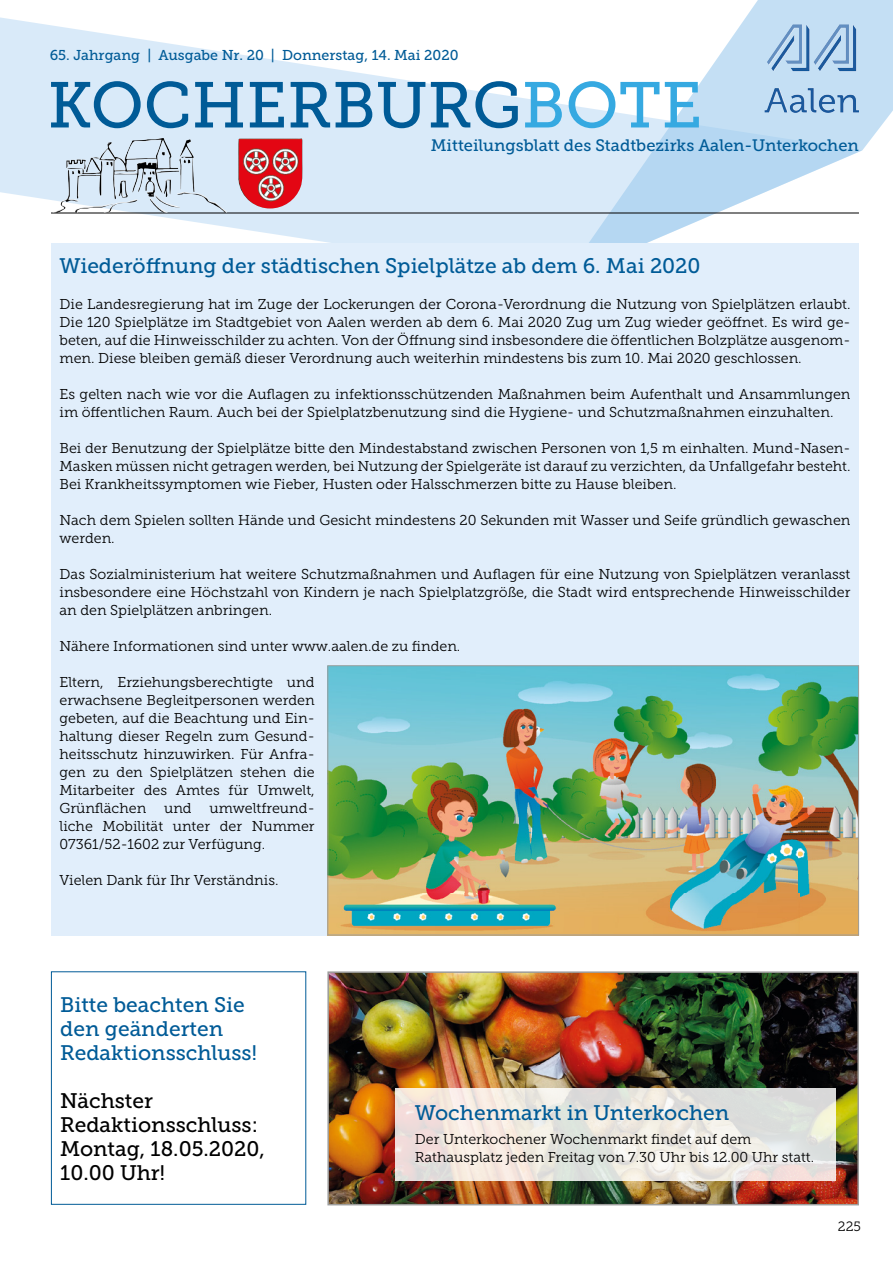
<style>
.page{position:relative;width:893px;height:1263px;background:#fff}
.page>*{position:absolute;margin:0;border:0;box-sizing:border-box;transform-origin:0 0}
.t1{font:64.5px "Museo Slab 500";color:#005b97}
.t2{font:21px/24px "Museo Slab 500";color:#005b97}
.t3{font:21px/24px "Museo Slab 500";color:#000}
.t4{font:16.5px "Museo Slab 500";color:#005b97}
.t5{font:14.25px/18px "Museo Slab 300";color:#000;text-align:justify}
.t6{font:14.25px "Museo Slab 500";color:#005b97}
.t7{font:13.5px "Museo Slab 300";color:#000}
.s1{color:#36a9e1}
</style>
<div class="page">
<svg style="left:0;top:17px;width:564px;height:226px;fill:#d9eaf9"></svg>
<svg style="left:564px;top:0;width:329px;height:243px"></svg>
<img style="left:831px;top:24px;width:25px;height:47px">
<hr style="left:51px;top:213px;width:808px;height:1px;background:#000">
<img style="left:238px;top:138px;width:65px;height:70px">
<img style="left:99px;top:138px;width:87px;height:61px">
<div style="left:51px;top:243px;width:808px;height:692px;background:#e1eefb"></div>
<div style="left:51px;top:971px;width:255px;height:234px;border:1px solid #005b97"></div>
<img style="left:329px;top:667px;width:528px;height:266px">
<div style="left:327px;top:665px;width:532px;height:270px;border:1px solid #9d9d9c"></div>
<img style="left:330px;top:974px;width:526px;height:228px">
<div style="left:327px;top:971px;width:532px;height:234px;border:2px solid #9d9d9c"></div>
<svg style="left:395px;top:1088px;width:440px;height:92px;background:#eae5e0"></svg>
<p class="t6" style="left:50px;top:47px;width:410px">65. Jahrgang | Ausgabe Nr. 20 | Donnerstag, 14. Mai 2020</p>
<h1 class="t1" style="left:48px;top:69px;width:656px">KOCHERBURG<span class="s1">BOTE</span></h1>
<p class="t4" style="left:431px;top:136px;width:430px">Mitteilungsblatt des Stadtbezirks Aalen-Unterkochen</p>
<h2 class="t2" style="left:60px;top:254px;width:643px">Wiederöffnung der städtischen Spielplätze ab dem 6. Mai 2020</h2>
<p class="t5" style="left:60px;top:295px;width:792px">Die Landesregierung hat im Zuge der Lockerungen der Corona-Verordnung die Nutzung von Spielplätzen erlaubt.<br>Die 120 Spielplätze im Stadtgebiet von Aalen werden ab dem 6. Mai 2020 Zug um Zug wieder geöffnet. Es wird ge&shy;beten, auf die Hinweisschilder zu achten. Von der Öffnung sind insbesondere die öffentlichen Bolzplätze ausgenom&shy;men. Diese bleiben gemäß dieser Verordnung auch weiterhin mindestens bis zum 10. Mai 2020 geschlossen.</p>
<p class="t5" style="left:60px;top:385px;width:792px">Es gelten nach wie vor die Auflagen zu infektionsschützenden Maßnahmen beim Aufenthalt und Ansammlungen im öffentlichen Raum. Auch bei der Spielplatzbenutzung sind die Hygiene- und Schutzmaßnahmen einzuhalten.</p>
<p class="t5" style="left:60px;top:439px;width:792px">Bei der Benutzung der Spielplätze bitte den Mindestabstand zwischen Personen von 1,5 m einhalten. Mund-Nasen-Masken müssen nicht getragen werden, bei Nutzung der Spielgeräte ist darauf zu verzichten, da Unfallgefahr besteht.<br>Bei Krankheitssymptomen wie Fieber, Husten oder Halsschmerzen bitte zu Hause bleiben.</p>
<p class="t5" style="left:60px;top:511px;width:792px">Nach dem Spielen sollten Hände und Gesicht mindestens 20 Sekunden mit Wasser und Seife gründlich gewaschen werden.</p>
<p class="t5" style="left:60px;top:565px;width:792px">Das Sozialministerium hat weitere Schutzmaßnahmen und Auflagen für eine Nutzung von Spielplätzen veranlasst insbesondere eine Höchstzahl von Kindern je nach Spielplatzgröße, die Stadt wird entsprechende Hinweisschilder an den Spielplätzen anbringen.</p>
<p class="t5" style="left:60px;top:637px;width:402px">Nähere Informationen sind unter www.aalen.de zu finden.</p>
<p class="t5" style="left:60px;top:673px;width:257px">Eltern, Erziehungsberechtigte und erwachsene Begleitpersonen werden gebeten, auf die Beachtung und Ein&shy;haltung dieser Regeln zum Gesund&shy;heitsschutz hinzuwirken. Für Anfra&shy;gen zu den Spielplätzen stehen die Mitarbeiter des Amtes für Umwelt, Grünflächen</p>
<p class="t5" style="left:60px;top:799px;width:257px;text-indent:150px">umweltfreund&shy;liche Mobilität unter der Nummer 07361/52-1602 zur Verfügung.</p>
<p class="t5" style="left:60px;top:871px;width:220px">Vielen Dank für Ihr Verständnis.</p>
<p class="t5" style="left:164px;top:799px;width:29px">und</p>
<h2 class="t2" style="left:60px;top:993px;width:198px">Bitte beachten Sie den geänderten<br>Redaktionsschluss!</h2>
<h2 class="t3" style="left:60px;top:1089px;width:206px">Nächster<br>Redaktionsschluss:<br>Montag, 18.05.2020,<br>10.00 Uhr!</h2>
<h2 class="t2" style="left:415px;top:1101px;width:316px">Wochenmarkt in Unterkochen</h2>
<p class="t5" style="left:415px;top:1130px;width:401px">Der Unterkochener Wochenmarkt findet auf dem<br>Rathausplatz jeden Freitag von 7.30 Uhr bis 12.00 Uhr statt.</p>
<p class="t7" style="left:838px;top:1218px;width:25px">225</p>
</div>
